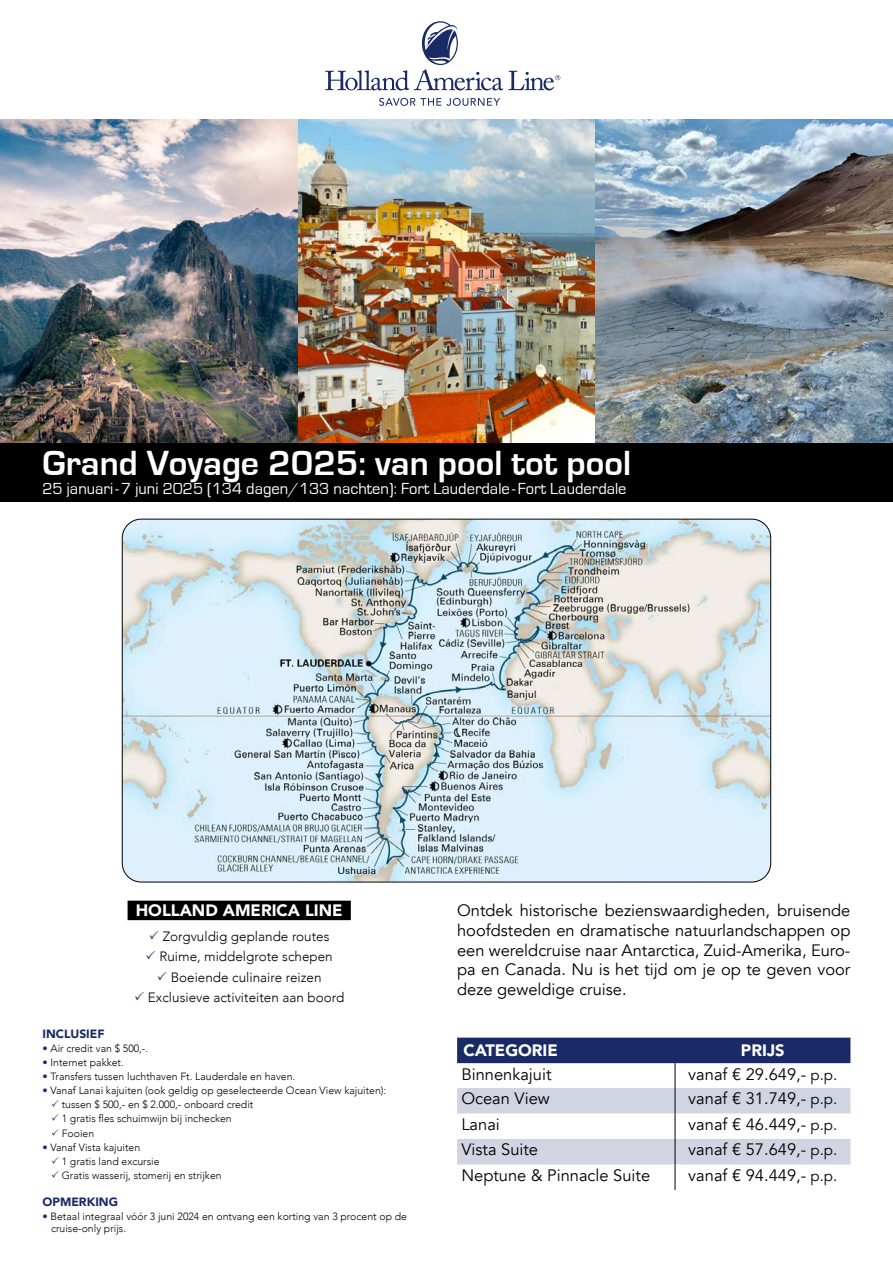
<style>
.page{position:relative;width:893px;height:1263px;background:#fff}
.page>*{position:absolute;margin:0;border:0;box-sizing:border-box;transform-origin:0 0}
.t1{font:700 36px "Eurostile";color:#fff}
.t2{font:16.5px/19.8px "Avenir";color:#000;text-align:justify}
.t3{font:16.5px "Eurostile";color:#fff}
.t4{font:900 16.5px "Avenir";color:#fff}
.t5{font:300 13.5px/20.4px "Avenir";color:#000;text-align:center}
.t6{font:900 12px "Avenir";color:#192a67}
.t7{font:300 10.5px/14.1px "Avenir";color:#000}
.s1{color:#192a67}
.s2{font-size:15px}
</style>
<div class="page">
<div style="left:0;top:443px;width:893px;height:59px;background:#000"></div>
<img style="left:122px;top:519px;width:649px;height:363px">
<div style="left:128px;top:901px;width:223px;height:19px;background:#000"></div>
<svg style="left:457px;top:1038px;width:393px;height:152px"></svg>
<img style="left:298px;top:119px;width:297px;height:323px">
<img style="left:595px;top:119px;width:298px;height:323px">
<img style="left:0;top:119px;width:298px;height:323px">
<svg style="left:379px;top:98px;width:121px;height:8px"></svg>
<svg style="left:325px;top:21px;width:178px;height:70px"></svg>
<svg style="left:509px;top:71px;width:51px;height:19px"></svg>
<h1 class="t1" style="left:43px;top:443px;width:590px">Grand Voyage 2025: van pool tot pool</h1>
<h2 class="t3" style="left:43px;top:480px;width:585px">25 januari -7 juni 2025 (134 dagen/133 nachten): Fort Lauderdale - Fort Lauderdale</h2>
<h2 class="t4" style="left:136px;top:896px;width:208px">HOLLAND AMERICA LINE</h2>
<p class="t5" style="left:148px;top:926px;width:198px">Zorgvuldig geplande routes<br>Ruime, middelgrote schepen<br>Boeiende culinaire reizen<br>Exclusieve activiteiten aan boord</p>
<p class="t6" style="left:43px;top:1023px;width:64px">INCLUSIEF</p>
<p class="t7" style="left:43px;top:1041px;width:107px"><span class="s1">•</span> Air credit van $ 500,-.</p>
<p class="t7" style="left:43px;top:1055px;width:83px"><span class="s1">•</span> Internet pakket.</p>
<p class="t7" style="left:43px;top:1069px;width:254px"><span class="s1">•</span> Transfers tussen luchthaven Ft. Lauderdale en haven.</p>
<p class="t7" style="left:62px;top:1083px;width:326px;text-indent:-19px"><span class="s1">•</span> Vanaf Lanai kajuiten (ook geldig op geselecteerde Ocean View kajuiten): tussen $ 500,- en $ 2.000,- onboard credit<br>1 gratis fles schuimwijn bij inchecken<br>Fooien</p>
<p class="t7" style="left:62px;top:1140px;width:161px;text-indent:-19px"><span class="s1">•</span> Vanaf Vista kajuiten<br>1 gratis land excursie<br>Gratis wasserij, stomerij en strijken</p>
<p class="t6" style="left:43px;top:1191px;width:77px">OPMERKING</p>
<p class="t7" style="left:51px;top:1210px;width:358px;line-height:12px;text-indent:-9px"><span class="s1">•</span> Betaal integraal vóór 3 juni 2024 en ontvang een korting van 3 procent op de cruise-only prijs.</p>
<h2 class="t2" style="left:457px;top:901px;width:395px">Ontdek historische bezienswaardigheden, bruisende hoofdsteden en dramatische natuurlandschappen op een wereldcruise naar Antarctica, Zuid-Amerika, Euro&shy;pa en Canada. Nu is het tijd om je op te geven voor deze geweldige cruise.</h2>
<h2 class="t4" style="left:463px;top:1036px;width:96px">CATEGORIE</h2>
<h2 class="t4" style="left:741px;top:1036px;width:45px">PRIJS</h2>
<h2 class="t2" style="left:461px;top:1064px;width:92px">Binnenkajuit</h2>
<h2 class="t2" style="left:688px;top:1064px;width:150px">vanaf € 29.649,- <span class="s2">p.p.</span></h2>
<h2 class="t2" style="left:461px;top:1089px;width:90px">Ocean View</h2>
<h2 class="t2" style="left:688px;top:1089px;width:150px">vanaf € 31.749,- <span class="s2">p.p.</span></h2>
<h2 class="t2" style="left:461px;top:1115px;width:40px">Lanai</h2>
<h2 class="t2" style="left:688px;top:1115px;width:150px">vanaf € 46.449,- <span class="s2">p.p.</span></h2>
<h2 class="t2" style="left:461px;top:1140px;width:78px">Vista Suite</h2>
<h2 class="t2" style="left:688px;top:1140px;width:150px">vanaf € 57.649,- <span class="s2">p.p.</span></h2>
<h2 class="t2" style="left:461px;top:1166px;width:190px">Neptune &amp; Pinnacle Suite</h2>
<h2 class="t2" style="left:688px;top:1166px;width:150px">vanaf € 94.449,- <span class="s2">p.p.</span></h2>
</div>
